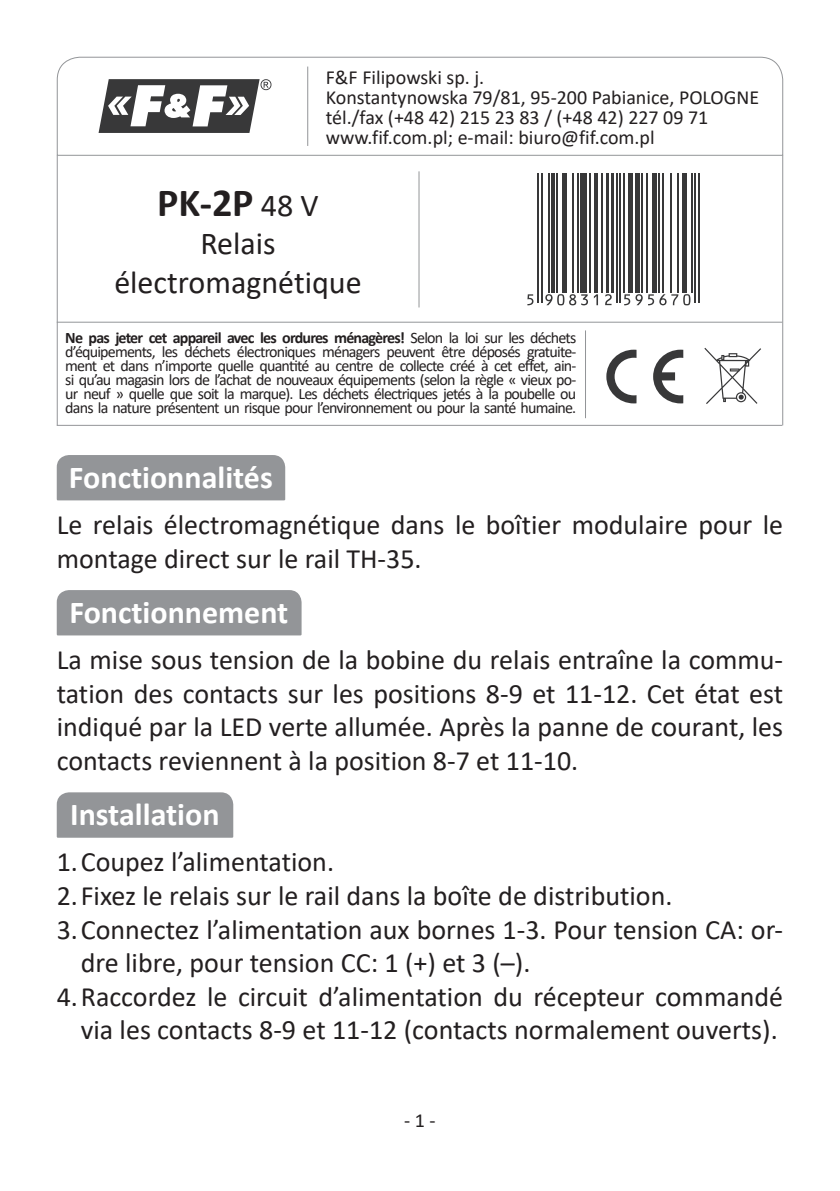
<style>
.page{position:relative;width:840px;height:1191px;background:#fff}
.page>*{position:absolute;margin:0;border:0;box-sizing:border-box;transform-origin:0 0}
.t1{font:700 40px "Calibri";color:#231f20}
.t2{font:700 32px "Calibri";color:#fff}
.t3{font:32px/38.4px "Calibri";color:#231f20;text-align:center}
.t4{font:28px/33.6px "Calibri";color:#231f20}
.t5{font:20px/20px "Calibri";color:#231f20}
.t6{font:16px/14px "Calibri";letter-spacing:-.05em;color:#231f20;text-align:justify}
.s1{font-weight:400;font-size:32px}
.s2{font-weight:700}
</style>
<div class="page">
<svg style="left:704px;top:348px;width:56px;height:56px"></svg>
<svg style="left:606px;top:350px;width:77px;height:53px"></svg>
<hr style="left:57px;top:321px;width:724px;height:2px;background:#939598">
<hr style="left:584px;top:330px;width:2px;height:88px;background:#939598">
<hr style="left:418px;top:171px;width:1px;height:136px;background:#939598">
<hr style="left:57px;top:425px;width:724px;height:1px;background:#939598">
<svg style="left:527px;top:173px;width:173px;height:133px"></svg>
<hr style="left:537px;top:173px;width:1px;height:130px;background:#383839">
<hr style="left:541px;top:173px;width:1px;height:130px;background:#383839">
<hr style="left:547px;top:173px;width:2px;height:119px;background:#383839">
<hr style="left:551px;top:173px;width:3px;height:119px;background:#383839">
<hr style="left:556px;top:173px;width:1px;height:119px;background:#383839">
<div style="left:561px;top:173px;width:5px;height:119px;background:#383839"></div>
<hr style="left:571px;top:173px;width:2px;height:119px;background:#383839">
<hr style="left:576px;top:173px;width:2px;height:119px;background:#383839">
<div style="left:580px;top:173px;width:6px;height:119px;background:#383839"></div>
<hr style="left:588px;top:173px;width:1px;height:119px;background:#383839">
<hr style="left:593px;top:173px;width:3px;height:119px;background:#383839">
<hr style="left:600px;top:173px;width:1px;height:119px;background:#383839">
<hr style="left:605px;top:173px;width:3px;height:119px;background:#383839">
<hr style="left:610px;top:173px;width:3px;height:119px;background:#383839">
<hr style="left:616px;top:173px;width:1px;height:130px;background:#383839">
<hr style="left:619px;top:173px;width:1px;height:130px;background:#383839">
<hr style="left:622px;top:173px;width:2px;height:119px;background:#383839">
<div style="left:627px;top:173px;width:5px;height:119px;background:#383839"></div>
<div style="left:634px;top:173px;width:5px;height:119px;background:#383839"></div>
<hr style="left:641px;top:173px;width:1px;height:119px;background:#383839">
<hr style="left:646px;top:173px;width:1px;height:119px;background:#383839">
<div style="left:651px;top:173px;width:5px;height:119px;background:#383839"></div>
<hr style="left:658px;top:173px;width:1px;height:119px;background:#383839">
<hr style="left:661px;top:173px;width:2px;height:119px;background:#383839">
<hr style="left:670px;top:173px;width:1px;height:119px;background:#383839">
<hr style="left:677px;top:173px;width:1px;height:119px;background:#383839">
<hr style="left:682px;top:173px;width:4px;height:119px;background:#383839">
<hr style="left:690px;top:173px;width:2px;height:119px;background:#383839">
<hr style="left:694px;top:173px;width:1px;height:130px;background:#383839">
<hr style="left:697px;top:173px;width:1px;height:130px;background:#383839">
<svg style="left:527px;top:294px;width:6px;height:11px"></svg>
<svg style="left:545px;top:294px;width:42px;height:11px"></svg>
<svg style="left:593px;top:294px;width:4px;height:11px"></svg>
<svg style="left:604px;top:294px;width:7px;height:11px"></svg>
<svg style="left:624px;top:294px;width:29px;height:11px"></svg>
<svg style="left:659px;top:294px;width:31px;height:11px"></svg>
<svg style="left:56px;top:56px;width:727px;height:100px"></svg>
<div style="left:56px;top:455px;width:230px;height:46px;background:#939598"></div>
<div style="left:56px;top:590px;width:246px;height:46px;background:#939598"></div>
<div style="left:56px;top:792px;width:178px;height:46px;background:#939598"></div>
<hr style="left:57px;top:155px;width:1px;height:270px;background:#939598">
<hr style="left:781px;top:155px;width:2px;height:270px;background:#939598">
<p class="t5" style="left:325px;top:67px;width:434px">F&amp;F Filipowski sp. j.<br>Konstantynowska 79/81, 95-200 Pabianice, POLOGNE tél./fax (+48 42) 215 23 83 / (+48 42) 227 09 71 www.fif.com.pl; e-mail: biuro@fif.com.pl</p>
<h1 class="t1" style="left:157px;top:174px;width:163px">PK-2P <span class="s1">48 V</span></h1>
<p class="t3" style="left:114px;top:224px;width:249px">Relais électromagnétique</p>
<p class="t6" style="left:65px;top:330px;width:512px"><span class="s2">Ne pas jeter cet appareil avec les ordures ménagères!</span> Selon la loi sur les déchets d’équipements, les déchets électroniques ménagers peuvent être déposés gratuite&shy;ment et dans n’importe quelle quantité au centre de collecte créé à cet effet, ain&shy;si qu’au magasin lors de l’achat de nouveaux équipements (selon la règle « vieux po&shy;ur neuf » quelle que soit la marque). Les déchets électriques jetés à la poubelle ou dans la nature présentent un risque pour l’environnement ou pour la santé humaine.</p>
<p class="t2" style="left:69px;top:454px;width:205px">Fonctionnalités</p>
<p class="t4" style="left:57px;top:507px;width:727px">Le relais électromagnétique dans le boîtier modulaire pour le montage direct sur le rail TH-35.</p>
<p class="t2" style="left:69px;top:589px;width:220px">Fonctionnement</p>
<p class="t4" style="left:57px;top:642px;width:727px;text-align:justify">La mise sous tension de la bobine du relais entraîne la commu&shy;tation des contacts sur les positions 8-9 et 11-12. Cet état est indiqué par la LED verte allumée. Après la panne de courant, les contacts reviennent à la position 8-7 et 11-10.</p>
<p class="t2" style="left:70px;top:792px;width:151px">Installation</p>
<p class="t4" style="left:57px;top:844px;width:279px">1.Coupez l’alimentation.</p>
<p class="t4" style="left:57px;top:878px;width:617px">2.Fixez le relais sur le rail dans la boîte de distribution.</p>
<p class="t4" style="left:57px;top:911px;width:727px">3.Connectez l’alimentation aux bornes 1-3. Pour tension CA: or-</p>
<p class="t4" style="left:81px;top:945px;width:451px">dre libre, pour tension CC: 1 (+) et 3 (–).</p>
<p class="t4" style="left:57px;top:979px;width:727px">4.Raccordez le circuit d’alimentation du récepteur commandé</p>
<p class="t4" style="left:81px;top:1012px;width:698px">via les contacts 8-9 et 11-12 (contacts normalement ouverts).</p>
<p class="t5" style="left:404px;top:1109px;width:33px">- 1 -</p>
</div>
